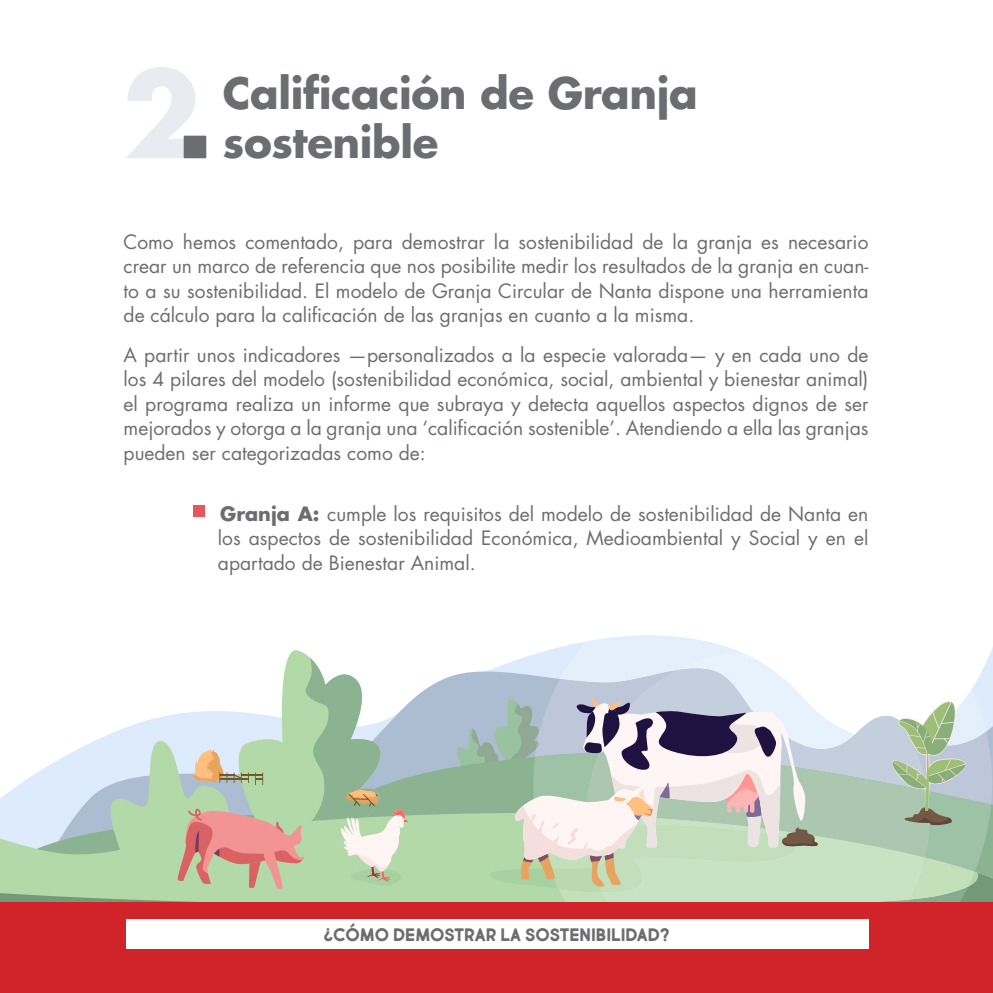
<style>
.page{position:relative;width:993px;height:993px;background:#fff}
.page>*{position:absolute;margin:0;border:0;box-sizing:border-box;transform-origin:0 0}
.t1{font:700 42px/49px "Futura Std";letter-spacing:-.01em;color:#6c6d70}
.Párrafo_estándar_70{font:19.25px/24.5px "Futura Std";color:#6c6d70;text-align:justify}
.t2{font:700 19.25px "Market Fresh";color:#6c6d70}
.s1{font-weight:700}
</style>
<div class="page">
<svg style="left:101px;top:661px;width:891px;height:77px;fill:#adbdd1"></svg>
<svg style="left:9px;top:738px;width:983px;height:71px"></svg>
<svg style="left:0;top:809px;width:992px;height:63px;background:#b7d5bd"></svg>
<svg style="left:0;top:872px;width:992px;height:30px;background:#a9cfa1"></svg>
<svg style="left:560px;top:635px;width:425px;height:35px"></svg>
<svg style="left:974px;top:670px;width:17px;height:134px"></svg>
<svg style="left:974px;top:752px;width:16px;height:119px;background:#a7c1b7"></svg>
<svg style="left:103px;top:650px;width:305px;height:239px"></svg>
<svg style="left:454px;top:650px;width:520px;height:252px"></svg>
<div style="left:193px;top:505px;width:12px;height:12px;background:#e45859"></div>
<svg style="left:126px;top:67px;width:70px;height:91px"></svg>
<div style="left:184px;top:136px;width:22px;height:22px;background:#6c6d70"></div>
<div style="left:0;top:902px;width:992px;height:90px;background:#d1232a"></div>
<div style="left:127px;top:919px;width:741px;height:29px;background:#fff"></div>
<p class="t1" style="left:223px;top:68px;width:476px">Calificación de Granja sostenible</p>
<p class="Párrafo_estándar_70" style="left:123px;top:229px;width:746px">Como hemos comentado, para demostrar la sostenibilidad de la granja es necesario crear un marco de referencia que nos posibilite medir los resultados de la granja en cuan&shy;to a su sostenibilidad. El modelo de Granja Circular de Nanta dispone una herramienta de cálculo para la calificación de las granjas en cuanto a la misma.</p>
<p class="Párrafo_estándar_70" style="left:123px;top:342px;width:746px">A partir unos indicadores —personalizados a la especie valorada— y en cada uno de los 4 pilares del modelo (sostenibilidad económica, social, ambiental y bienestar animal) el programa realiza un informe que subraya y detecta aquellos aspectos dignos de ser mejorados y otorga a la granja una ‘calificación sostenible’. Atendiendo a ella las granjas pueden ser categorizadas como de:</p>
<p class="Párrafo_estándar_70" style="left:218px;top:501px;width:652px"><span class="s1">Granja A:</span> cumple los requisitos del modelo de sostenibilidad de Nanta en los aspectos de sostenibilidad Económica, Medioambiental y Social y en el apartado de Bienestar Animal.</p>
<p class="t2" style="left:323px;top:921px;width:347px">¿CÓMO DEMOSTRAR LA SOSTENIBILIDAD?</p>
</div>
